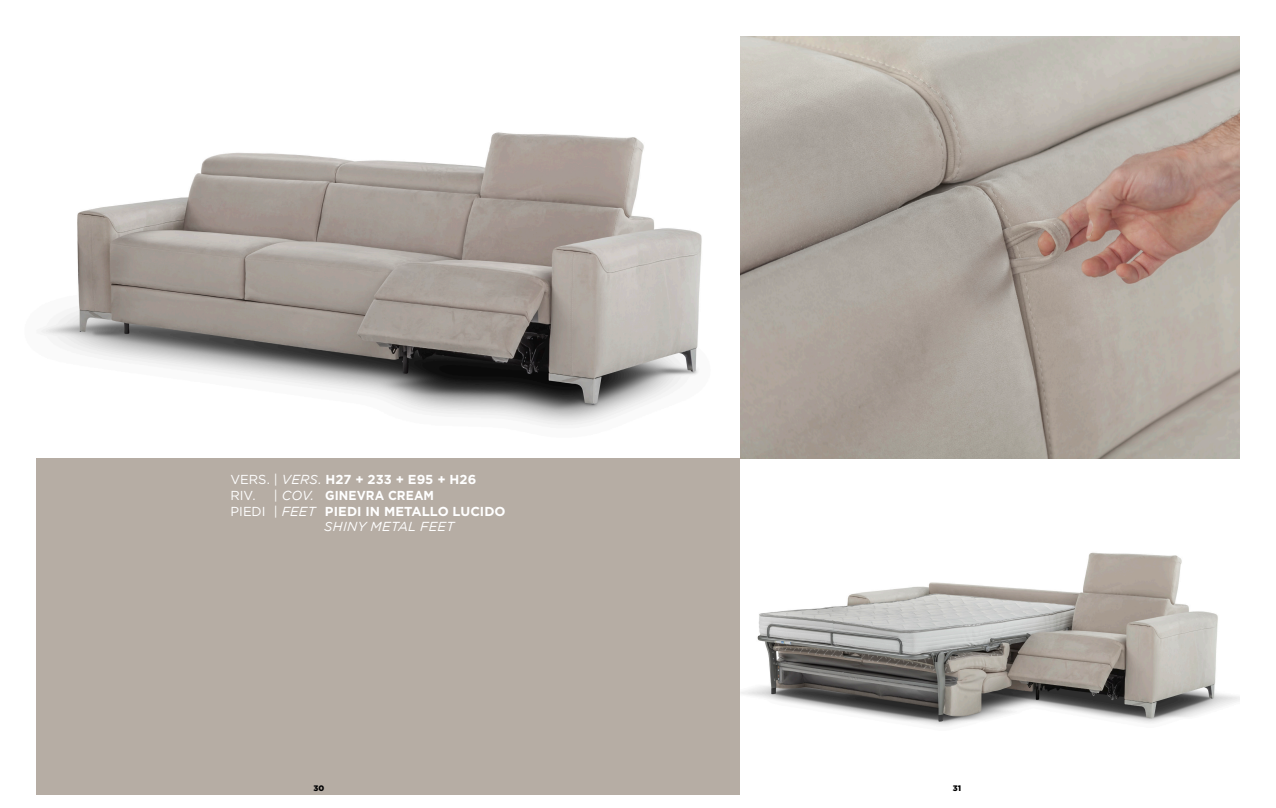
<style>
.page{position:relative;width:1276px;height:808px;background:#fff}
.page>*{position:absolute;margin:0;border:0;box-sizing:border-box;transform-origin:0 0}
._01_Header{font:700 13px "Gotham";letter-spacing:.005em;color:#fff}
._01_Header-2{font:700 13px "Gotham";letter-spacing:.005em;color:#fff;scale:.93 1}
._01_Header-3{font:italic 13px "Gotham";letter-spacing:.025em;color:#fff}
._01_Header-4{font:13px "Gotham";color:#fff}
.t1{font:900 8px "Gotham";color:#000001}
.s1{font-weight:400}
.s2{font-weight:400;font-style:italic}
</style>
<div class="page">
<div style="left:36px;top:458px;width:1204px;height:337px;background:#b6ada4"></div>
<img style="left:41px;top:132px;width:661px;height:294px">
<img style="left:740px;top:458px;width:500px;height:337px">
<img style="left:740px;top:36px;width:500px;height:422px">
<p class="_01_Header" style="left:230px;top:471px;width:247px"><span class="s1">VERS. |</span> <span class="s2">VERS.</span> H27 + 233 + E95 + H26</p>
<p class="_01_Header-4" style="left:230px;top:488px;width:27px">RIV.</p>
<p class="_01_Header-2" style="left:274px;top:487px;width:174px"><span class="s1">|</span> <span class="s2">COV.</span> GINEVRA CREAM</p>
<p class="_01_Header" style="left:230px;top:502px;width:276px"><span class="s1">PIEDI |</span> <span class="s2">FEET</span> PIEDI IN METALLO LUCIDO</p>
<p class="_01_Header-3" style="left:324px;top:519px;width:132px">SHINY METAL FEET</p>
<p class="t1" style="left:313px;top:782px;width:12px">30</p>
<p class="t1" style="left:952px;top:782px;width:10px">31</p>
</div>
